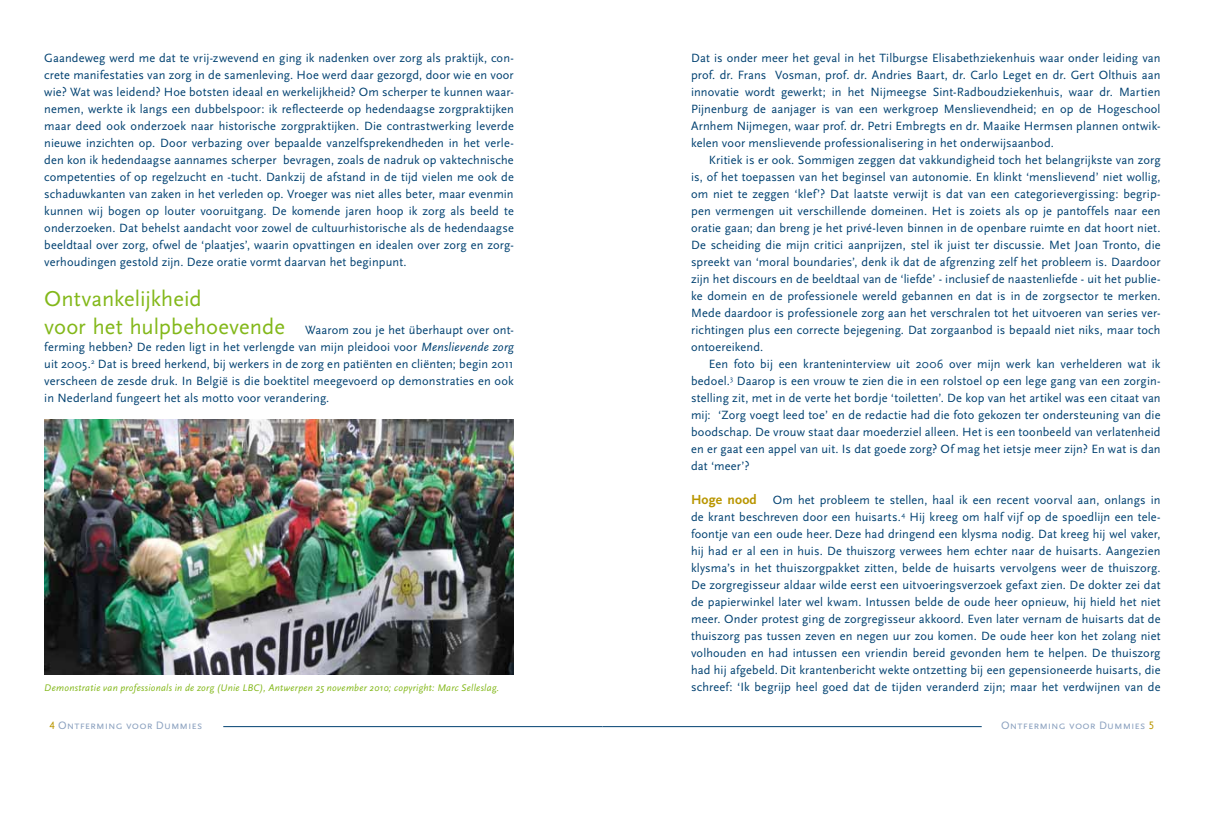
<style>
.page{position:relative;width:1205px;height:815px;background:#fff}
.page>*{position:absolute;margin:0;border:0;box-sizing:border-box;transform-origin:0 0}
.t1{font:22.5px "Scala Sans";color:#83b81a}
.t2{font:12.5px/17px "Scala Sans";letter-spacing:.01em;color:#004171;text-align:justify}
.t3{font:11.25px "Scala Sans Caps";letter-spacing:.005em;color:#8ca2c0}
.t4{font:italic 10px "Scala Sans";letter-spacing:.025em;color:#83b81a}
.s1{font-size:22.5px;color:#83b81a}
.s2{font-style:italic}
.s3{font-weight:700;font-size:13.75px;color:#b99600}
.s4{color:#b99600}
</style>
<div class="page">
<hr style="left:223px;top:726px;width:379px;height:1px;background:#004171">
<hr style="left:602px;top:726px;width:379px;height:1px;background:#004171">
<img style="left:44px;top:419px;width:470px;height:255px">
<p class="t2" style="left:44px;top:50px;width:471px">Gaandeweg werd me dat te vrij-zwevend en ging ik nadenken over zorg als praktijk, con&shy;crete manifestaties van zorg in de samenleving. Hoe werd daar gezorgd, door wie en voor wie? Wat was leidend? Hoe botsten ideaal en werkelijkheid? Om scherper te kunnen waar&shy;nemen, werkte ik langs een dubbelspoor: ik reflecteerde op hedendaagse zorgpraktijken maar deed ook onderzoek naar historische zorgpraktijken. Die contrastwerking leverde nieuwe inzichten op. Door verbazing over bepaalde vanzelfsprekendheden in het verle&shy;den kon ik hedendaagse aannames scherper bevragen, zoals de nadruk op vaktechnische competenties of op regelzucht en -tucht. Dankzij de afstand in de tijd vielen me ook de schaduwkanten van zaken in het verleden op. Vroeger was niet alles beter, maar evenmin kunnen wij bogen op louter vooruitgang. De komende jaren hoop ik zorg als beeld te onderzoeken. Dat behelst aandacht voor zowel de cultuurhistorische als de hedendaagse beeldtaal over zorg, ofwel de ‘plaatjes’, waarin opvattingen en idealen over zorg en zorg&shy;verhoudingen gestold zijn. Deze oratie vormt daarvan het beginpunt.</p>
<h1 class="t1" style="left:44px;top:286px;width:159px">Ontvankelijkheid</h1>
<p class="t2" style="left:44px;top:322px;width:471px"><span class="s1">voor het hulpbehoevende</span> Waarom zou je het überhaupt over ont&shy;ferming hebben? De reden ligt in het verlengde van mijn pleidooi voor <span class="s2">Menslievende zorg </span>uit 2005.<sup>2</sup> Dat is breed herkend, bij werkers in de zorg en patiënten en cliënten; begin 2011 verscheen de zesde druk. In België is die boektitel meegevoerd op demonstraties en ook in Nederland fungeert het als motto voor verandering.</p>
<p class="t4" style="left:44px;top:682px;width:456px">Demonstratie van professionals in de zorg (Unie LBC), Antwerpen 25 november 2010; copyright: Marc Selleslag.</p>
<p class="t2" style="left:691px;top:50px;width:471px">Dat is onder meer het geval in het Tilburgse Elisabethziekenhuis waar onder leiding van prof. dr. Frans Vosman, prof. dr. Andries Baart, dr. Carlo Leget en dr. Gert Olthuis aan innovatie wordt gewerkt; in het Nijmeegse Sint-Radboudziekenhuis, waar dr. Martien Pijnenburg de aanjager is van een werkgroep Menslievendheid; en op de Hogeschool Arnhem Nijmegen, waar prof. dr. Petri Embregts en dr. Maaike Hermsen plannen ontwik&shy;kelen voor menslievende professionalisering in het onderwijsaanbod.</p>
<p class="t2" style="left:691px;top:152px;width:471px;text-indent:18px">Kritiek is er ook. Sommigen zeggen dat vakkundigheid toch het belangrijkste van zorg is, of het toepassen van het beginsel van autonomie. En klinkt ‘menslievend’ niet wollig, om niet te zeggen ‘klef’? Dat laatste verwijt is dat van een categorievergissing: begrip&shy;pen vermengen uit verschillende domeinen. Het is zoiets als op je pantoffels naar een oratie gaan; dan breng je het privé-leven binnen in de openbare ruimte en dat hoort niet.<br>De scheiding die mijn critici aanprijzen, stel ik juist ter discussie. Met Joan Tronto, die spreekt van ‘moral boundaries’, denk ik dat de afgrenzing zelf het probleem is. Daardoor zijn het discours en de beeldtaal van de ‘liefde’ - inclusief de naastenliefde - uit het publie&shy;ke domein en de professionele wereld gebannen en dat is in de zorgsector te merken.<br>Mede daardoor is professionele zorg aan het verschralen tot het uitvoeren van series ver&shy;richtingen plus een correcte bejegening. Dat zorgaanbod is bepaald niet niks, maar toch ontoereikend.</p>
<p class="t2" style="left:691px;top:356px;width:471px;text-indent:18px">Een foto bij een kranteninterview uit 2006 over mijn werk kan verhelderen wat ik bedoel.<sup>3</sup> Daarop is een vrouw te zien die in een rolstoel op een lege gang van een zorgin&shy;stelling zit, met in de verte het bordje ‘toiletten’. De kop van het artikel was een citaat van mij: ‘Zorg voegt leed toe’ en de redactie had die foto gekozen ter ondersteuning van die boodschap. De vrouw staat daar moederziel alleen. Het is een toonbeeld van verlatenheid en er gaat een appel van uit. Is dat goede zorg? Of mag het ietsje meer zijn? En wat is dan dat ‘meer’?</p>
<p class="t2" style="left:691px;top:492px;width:471px"><span class="s3">Hoge nood</span> Om het probleem te stellen, haal ik een recent voorval aan, onlangs in de krant beschreven door een huisarts.<sup>4</sup> Hij kreeg om half vijf op de spoedlijn een tele&shy;foontje van een oude heer. Deze had dringend een klysma nodig. Dat kreeg hij wel vaker, hij had er al een in huis. De thuiszorg verwees hem echter naar de huisarts. Aangezien klysma’s in het thuiszorgpakket zitten, belde de huisarts vervolgens weer de thuiszorg.<br>De zorgregisseur aldaar wilde eerst een uitvoeringsverzoek gefaxt zien. De dokter zei dat de papierwinkel later wel kwam. Intussen belde de oude heer opnieuw, hij hield het niet meer. Onder protest ging de zorgregisseur akkoord. Even later vernam de huisarts dat de thuiszorg pas tussen zeven en negen uur zou komen. De oude heer kon het zolang niet volhouden en had intussen een vriendin bereid gevonden hem te helpen. De thuiszorg had hij afgebeld. Dit krantenbericht wekte ontzetting bij een gepensioneerde huisarts, die schreef: ‘Ik begrijp heel goed dat de tijden veranderd zijn; maar het verdwijnen van de</p>
<p class="t3" style="left:49px;top:719px;width:154px"><span class="s4">4</span> Ontferming voor Dummies</p>
<p class="t3" style="left:1001px;top:719px;width:155px">Ontferming voor Dummies <span class="s4">5</span></p>
</div>
